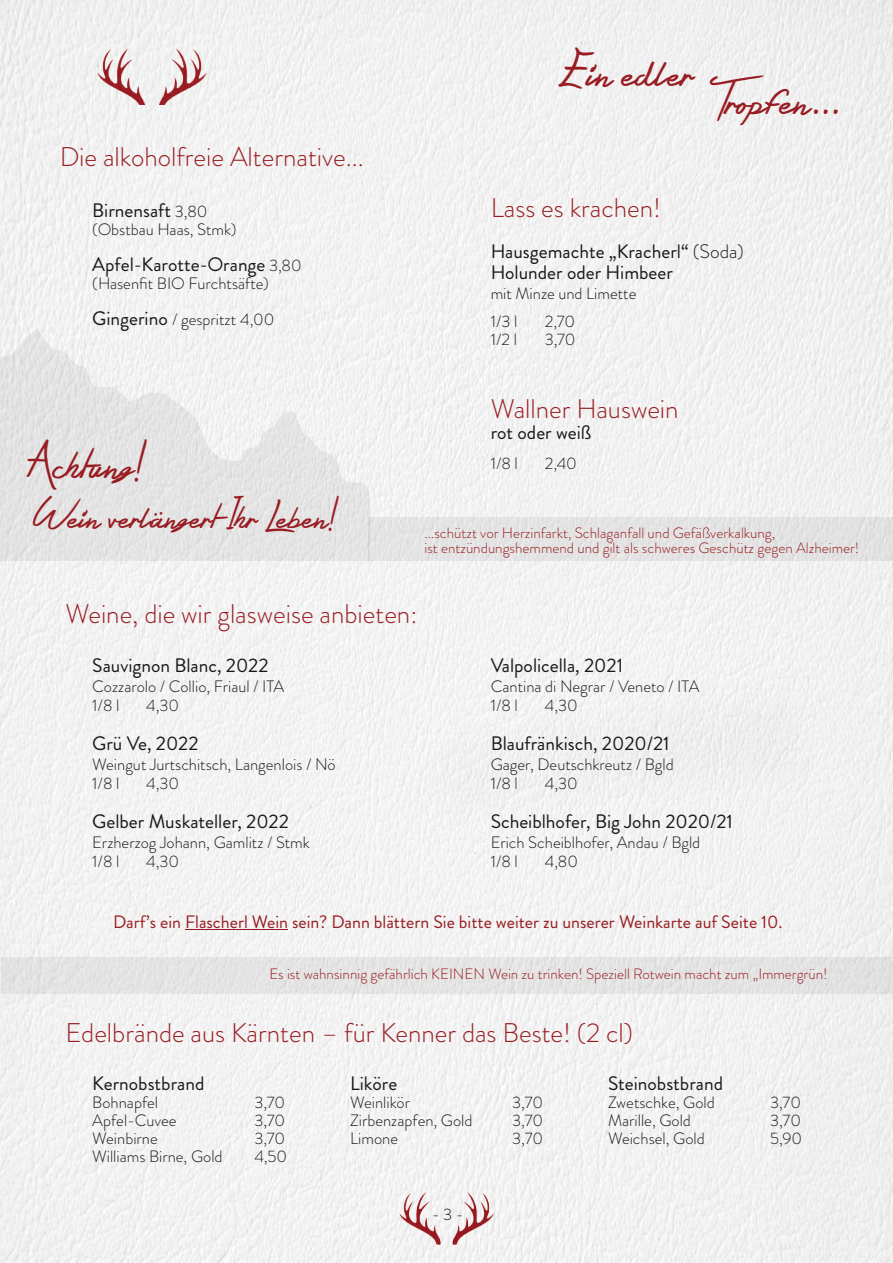
<style>
.page{position:relative;width:893px;height:1263px;background:#f1f1f1}
.page>*{position:absolute;margin:0;border:0;box-sizing:border-box;transform-origin:0 0}
.t1{font:36px "Silent Reaction";color:#981c21}
.t2{font:30px "Silent Reaction";color:#981c21}
.t3{font:300 27px "Brandon Grotesque";color:#981c21}
.t4{font:19.5px/21px "Brandon Grotesque";color:#1a171c}
.t5{font:18px "Brandon Grotesque";color:#981c21}
.t6{font:300 16.5px/19.5px "Brandon Grotesque";color:#1a171c}
.t7{font:300 15px/15px "Brandon Grotesque";color:#981c21}
.s1{font-weight:300;font-size:16.5px}
.s2{font-weight:400;font-size:19.5px}
.s3{font-weight:300}
</style>
<div class="page">
<div style="left:1px;top:957px;width:892px;height:36px;background:#e4e3e4"></div>
<img style="left:0;top:254px;width:369px;height:307px">
<hr style="left:185px;top:929px;width:103px;height:1px;background:#981c21">
<img style="left:97px;top:49px;width:109px;height:56px">
<div style="left:368px;top:517px;width:525px;height:44px;background:#e4e3e4"></div>
<img style="left:399px;top:1193px;width:95px;height:52px">
<svg style="left:151px;top:522px;width:8px;height:3px"></svg>
<svg style="left:155px;top:512px;width:8px;height:3px"></svg>
<h3 class="t3" style="left:60px;top:139px;width:306px">Die alkoholfreie Alternative...</h3>
<p class="t4" style="left:92px;top:200px;width:117px">Birnensaft <span class="s1">3,80</span></p>
<p class="t6" style="left:92px;top:220px;width:146px">(Obstbau Haas, Stmk)</p>
<p class="t4" style="left:92px;top:254px;width:211px">Apfel-Karotte-Orange <span class="s1">3,80</span></p>
<p class="t6" style="left:92px;top:266px;width:184px;line-height:36px">(Hasenfit BIO Furchtsäfte)<br><span class="s2">Gingerino</span> / gespritzt 4,00</p>
<h1 class="t1" style="left:559px;top:56px;width:137px">E in edler</h1>
<h1 class="t1" style="left:710px;top:84px;width:132px">Tropfen...</h1>
<h3 class="t3" style="left:491px;top:190px;width:172px">Lass es krachen!</h3>
<p class="t4" style="left:491px;top:241px;width:255px">Hausgemachte „Kracherl“ <span class="s3">(Soda)<br></span>Holunder oder Himbeer</p>
<p class="t6" style="left:491px;top:279px;width:147px;line-height:28.5px">mit Minze und Limette<br>1/3 l</p>
<p class="t6" style="left:545px;top:312px;width:32px">2,70</p>
<p class="t6" style="left:491px;top:330px;width:28px">1/2 l</p>
<p class="t6" style="left:545px;top:330px;width:32px">3,70</p>
<h1 class="t1" style="left:27px;top:448px;width:122px">Achtung!</h1>
<h2 class="t2" style="left:33px;top:503px;width:308px">Wein verlangert Ihr Leben!</h2>
<h3 class="t3" style="left:491px;top:391px;width:189px">Wallner Hauswein</h3>
<p class="t4" style="left:491px;top:422px;width:102px">rot oder weiß</p>
<p class="t6" style="left:491px;top:454px;width:28px">1/8 l</p>
<p class="t6" style="left:545px;top:454px;width:34px">2,40</p>
<p class="t7" style="left:424px;top:525px;width:436px">...schützt vor Herzinfarkt, Schlaganfall und Gefäßverkalkung,<br>ist entzündungshemmend und gilt als schweres Geschütz gegen Alzheimer!</p>
<h3 class="t3" style="left:66px;top:595px;width:353px">Weine, die wir glasweise anbieten:</h3>
<p class="t4" style="left:92px;top:655px;width:178px">Sauvignon Blanc, 2022</p>
<p class="t6" style="left:92px;top:676px;width:194px">Cozzarolo / Collio, Friaul / ITA<br>1/8 l</p>
<p class="t6" style="left:146px;top:696px;width:34px">4,30</p>
<p class="t4" style="left:92px;top:733px;width:108px">Grü Ve, 2022</p>
<p class="t6" style="left:92px;top:754px;width:245px">Weingut Jurtschitsch, Langenlois / Nö<br>1/8 l</p>
<p class="t6" style="left:146px;top:774px;width:34px">4,30</p>
<p class="t4" style="left:92px;top:811px;width:198px">Gelber Muskateller, 2022</p>
<p class="t6" style="left:92px;top:832px;width:219px">Erzherzog Johann, Gamlitz / Stmk<br>1/8 l</p>
<p class="t6" style="left:146px;top:852px;width:34px">4,30</p>
<p class="t4" style="left:491px;top:655px;width:134px">Valpolicella, 2021</p>
<p class="t6" style="left:491px;top:676px;width:210px">Cantina di Negrar / Veneto / ITA<br>1/8 l</p>
<p class="t6" style="left:545px;top:696px;width:34px">4,30</p>
<p class="t4" style="left:491px;top:733px;width:180px">Blaufränkisch, 2020/21</p>
<p class="t6" style="left:491px;top:754px;width:184px">Gager, Deutschkreutz / Bgld<br>1/8 l</p>
<p class="t6" style="left:545px;top:774px;width:34px">4,30</p>
<p class="t4" style="left:491px;top:811px;width:244px">Scheiblhofer, Big John 2020/21</p>
<p class="t6" style="left:491px;top:832px;width:211px">Erich Scheiblhofer, Andau / Bgld<br>1/8 l</p>
<p class="t6" style="left:545px;top:852px;width:35px">4,80</p>
<p class="t5" style="left:113px;top:909px;width:671px">Darf’s ein Flascherl Wein sein? Dann blättern Sie bitte weiter zu unserer Weinkarte auf Seite 10.</p>
<p class="t7" style="left:269px;top:966px;width:560px">Es ist wahnsinnig gefährlich KEINEN Wein zu trinken! Speziell Rotwein macht zum „Immergrün!</p>
<h3 class="t3" style="left:66px;top:1014px;width:569px">Edelbrände aus Kärnten – für Kenner das Beste! (2 cl)</h3>
<p class="t4" style="left:92px;top:1073px;width:114px">Kernobstbrand</p>
<p class="t6" style="left:92px;top:1093px;width:67px">Bohnapfel</p>
<p class="t6" style="left:254px;top:1093px;width:32px">3,70</p>
<p class="t6" style="left:92px;top:1111px;width:86px">Apfel-Cuvee</p>
<p class="t6" style="left:254px;top:1111px;width:32px">3,70</p>
<p class="t6" style="left:92px;top:1129px;width:67px">Weinbirne</p>
<p class="t6" style="left:254px;top:1129px;width:32px">3,70</p>
<p class="t6" style="left:92px;top:1147px;width:132px">Williams Birne, Gold</p>
<p class="t6" style="left:254px;top:1147px;width:34px">4,50</p>
<p class="t4" style="left:350px;top:1073px;width:49px">Liköre</p>
<p class="t6" style="left:350px;top:1093px;width:61px">Weinlikör</p>
<p class="t6" style="left:512px;top:1093px;width:32px">3,70</p>
<p class="t6" style="left:350px;top:1111px;width:124px">Zirbenzapfen, Gold</p>
<p class="t6" style="left:512px;top:1111px;width:32px">3,70</p>
<p class="t6" style="left:350px;top:1129px;width:49px">Limone</p>
<p class="t6" style="left:512px;top:1129px;width:32px">3,70</p>
<p class="t6" style="left:432px;top:1205px;width:33px">-3-</p>
<p class="t4" style="left:608px;top:1073px;width:117px">Steinobstbrand</p>
<p class="t6" style="left:608px;top:1093px;width:108px">Zwetschke, Gold</p>
<p class="t6" style="left:770px;top:1093px;width:32px">3,70</p>
<p class="t6" style="left:608px;top:1111px;width:84px">Marille, Gold</p>
<p class="t6" style="left:770px;top:1111px;width:32px">3,70</p>
<p class="t6" style="left:608px;top:1129px;width:98px">Weichsel, Gold</p>
<p class="t6" style="left:770px;top:1129px;width:34px">5,90</p>
</div>
